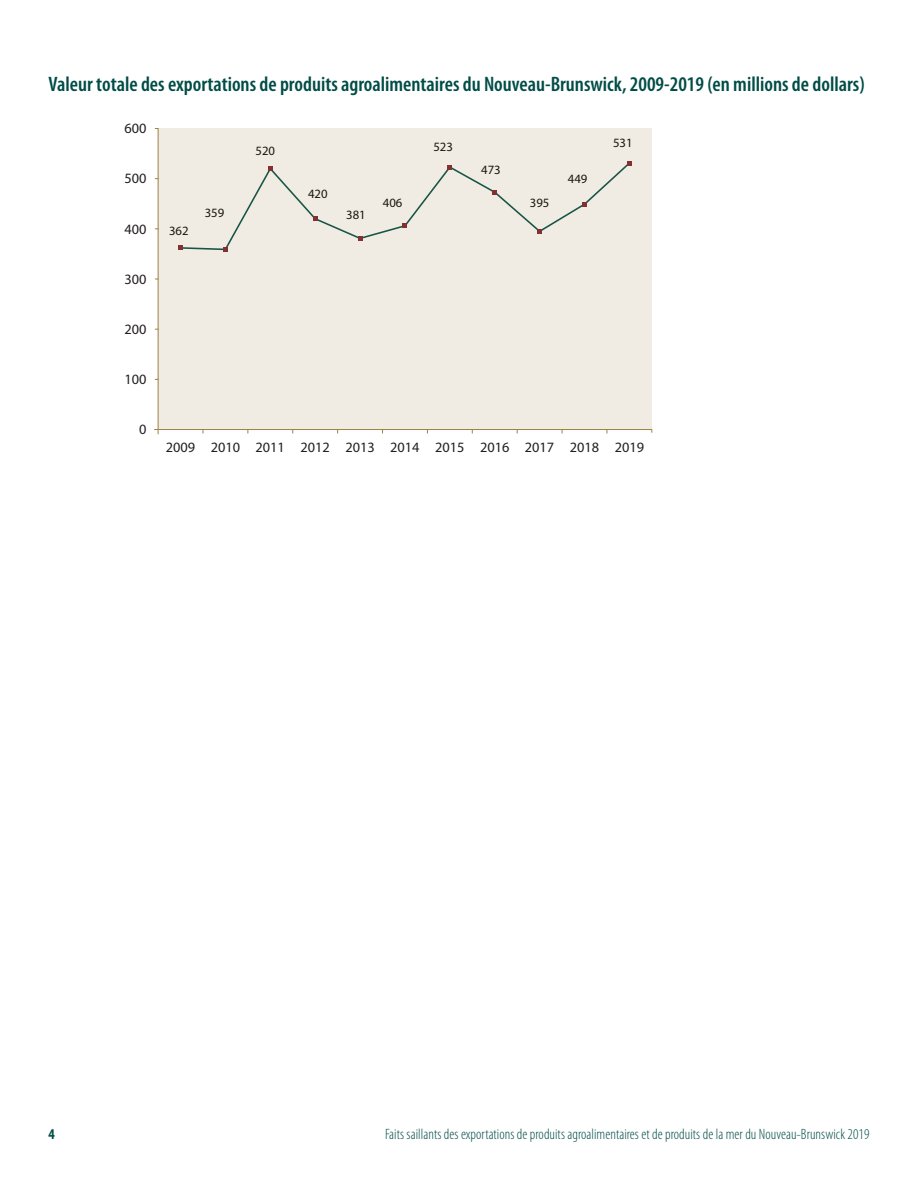
<style>
.page{position:relative;width:918px;height:1188px;background:#fff}
.page>*{position:absolute;margin:0;border:0;box-sizing:border-box;transform-origin:0 0}
.entête_2_verte{font:600 condensed 21px "Myriad Pro";color:#004c46}
.t1{font:300 condensed 15px "Myriad Pro";letter-spacing:.005em;color:#004c46}
.t2{font:700 condensed 15px "Myriad Pro";color:#004c46}
.t3{font:14.25px "Myriad Pro";color:#231f20}
.t4{font:12.75px "Myriad Pro";color:#030505}
</style>
<div class="page">
<svg style="left:154px;top:429px;width:5px;height:5px"></svg>
<div style="left:158px;top:128px;width:494px;height:302px;background:#f0ece3"></div>
<p class="entête_2_verte" style="left:49px;top:71px;width:818px">Valeur totale des exportations de produits agroalimentaires du Nouveau-Brunswick, 2009-2019 (en millions de dollars)</p>
<p class="t3" style="left:124px;top:120px;width:24px">600</p>
<p class="t3" style="left:124px;top:170px;width:24px">500</p>
<p class="t3" style="left:124px;top:220px;width:24px">400</p>
<p class="t3" style="left:124px;top:270px;width:24px">300</p>
<p class="t3" style="left:124px;top:320px;width:24px">200</p>
<p class="t3" style="left:124px;top:370px;width:24px">100</p>
<p class="t3" style="left:139px;top:421px;width:9px">0</p>
<p class="t4" style="left:169px;top:222px;width:21px">362</p>
<p class="t4" style="left:205px;top:205px;width:21px">359</p>
<p class="t4" style="left:256px;top:143px;width:21px">520</p>
<p class="t4" style="left:308px;top:186px;width:21px">420</p>
<p class="t4" style="left:346px;top:207px;width:21px">381</p>
<p class="t4" style="left:383px;top:195px;width:21px">406</p>
<p class="t4" style="left:433px;top:139px;width:21px">523</p>
<p class="t4" style="left:481px;top:162px;width:21px">473</p>
<p class="t4" style="left:530px;top:195px;width:21px">395</p>
<p class="t4" style="left:568px;top:171px;width:21px">449</p>
<p class="t4" style="left:613px;top:135px;width:21px">531</p>
<p class="t3" style="left:166px;top:438px;width:480px">2009 2010 2011 2012 2013 2014 2015 2016 2017 2018 2019</p>
<p class="t2" style="left:49px;top:1124px;width:8px">4</p>
<p class="t1" style="left:385px;top:1125px;width:486px">Faits saillants des exportations de produits agroalimentaires et de produits de la mer du Nouveau-Brunswick 2019</p>
</div>
